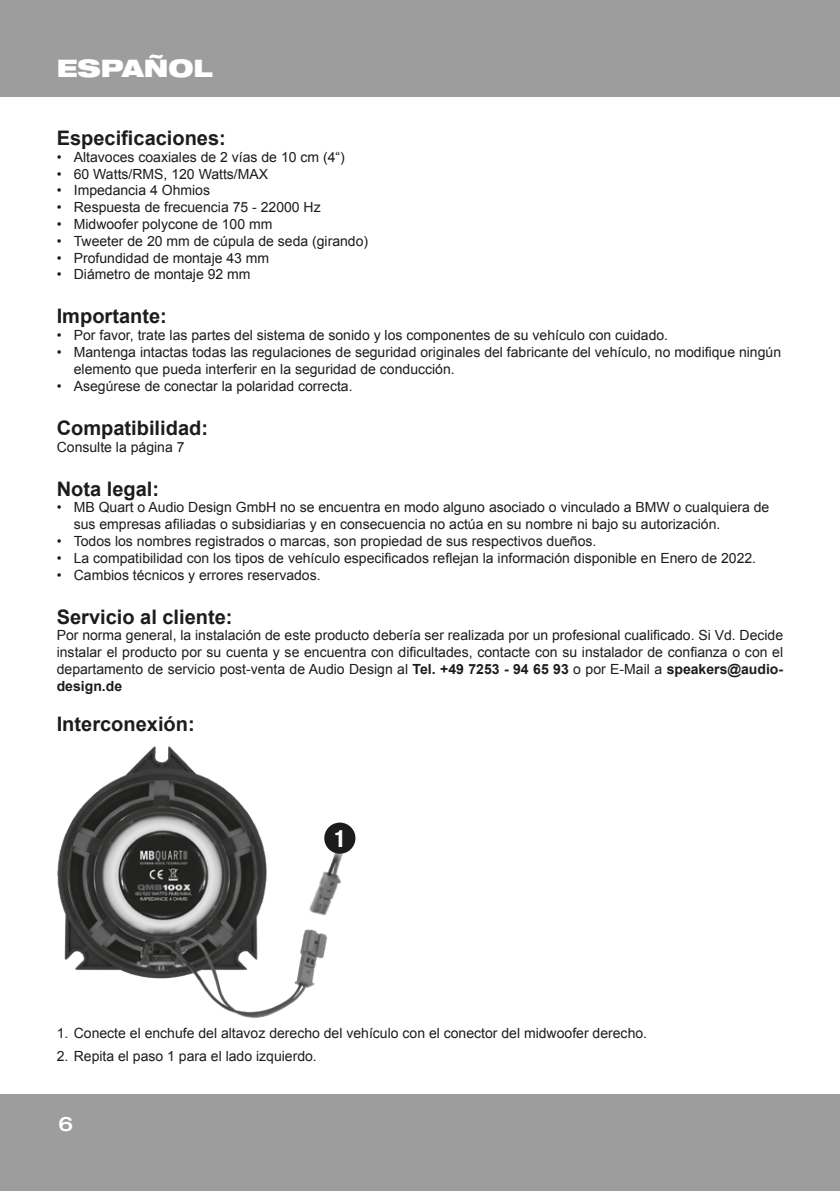
<style>
.page{position:relative;width:840px;height:1191px;background:#fff}
.page>*{position:absolute;margin:0;border:0;box-sizing:border-box;transform-origin:0 0}
.t1{font:900 expanded 24.2px "Helvetica Neue";color:#fff}
.t2{font:700 condensed 23.8px "Helvetica Neue";color:#fff}
.t3{font:700 20px "Arial";color:#1c1c1b}
.t4{font:500 expanded 20px "Helvetica Neue";color:#fff}
.t5{font:14px/16.8px "Arial";color:#1c1c1b}
.s1{font-weight:700}
</style>
<div class="page">
<div style="left:0;top:0;width:839px;height:96px;background:#9e9d9d"></div>
<div style="left:0;top:1094px;width:839px;height:97px;background:#9e9d9d"></div>
<img style="left:57px;top:746px;width:271px;height:272px">
<img style="left:299px;top:835px;width:42px;height:89px">
<div style="left:316px;top:814px;width:47px;height:48px;background:#fff"></div>
<div style="left:324px;top:822px;width:31px;height:31px;background:#1c1c1b;border-radius:50%"></div>
<h1 class="t1" style="left:57px;top:52px;width:157px">ESPAÑOL</h1>
<h3 class="t3" style="left:57px;top:125px;width:170px">Especificaciones:</h3>
<p class="t5" style="left:57px;top:149px;width:289px">• Altavoces coaxiales de 2 vías de 10 cm (4“)</p>
<p class="t5" style="left:57px;top:165px;width:213px">• 60 Watts/RMS, 120 Watts/MAX</p>
<p class="t5" style="left:57px;top:182px;width:155px">• Impedancia 4 Ohmios</p>
<p class="t5" style="left:57px;top:199px;width:265px">• Respuesta de frecuencia 75 - 22000 Hz</p>
<p class="t5" style="left:57px;top:216px;width:217px">• Midwoofer polycone de 100 mm</p>
<p class="t5" style="left:57px;top:233px;width:313px">• Tweeter de 20 mm de cúpula de seda (girando)</p>
<p class="t5" style="left:57px;top:249px;width:214px">• Profundidad de montaje 43 mm</p>
<p class="t5" style="left:57px;top:266px;width:195px">• Diámetro de montaje 92 mm</p>
<h3 class="t3" style="left:57px;top:303px;width:111px">Importante:</h3>
<p class="t5" style="left:57px;top:327px;width:612px">• Por favor, trate las partes del sistema de sonido y los componentes de su vehículo con cuidado.</p>
<p class="t5" style="left:74px;top:344px;width:708px;text-indent:-17px">• Mantenga intactas todas las regulaciones de seguridad originales del fabricante del vehículo, no modifique ningún elemento que pueda interferir en la seguridad de conducción.</p>
<p class="t5" style="left:57px;top:377px;width:297px">• Asegúrese de conectar la polaridad correcta.</p>
<h3 class="t3" style="left:57px;top:414px;width:153px">Compatibilidad:</h3>
<p class="t5" style="left:57px;top:438px;width:129px">Consulte la página 7</p>
<h3 class="t3" style="left:57px;top:475px;width:104px">Nota legal:</h3>
<p class="t5" style="left:74px;top:499px;width:696px;text-indent:-17px">• MB Quart o Audio Design GmbH no se encuentra en modo alguno asociado o vinculado a BMW o cualquiera de sus empresas afiliadas o subsidiarias y en consecuencia no actúa en su nombre ni bajo su autorización.</p>
<p class="t5" style="left:57px;top:533px;width:541px">• Todos los nombres registrados o marcas, son propiedad de sus respectivos dueños.</p>
<p class="t5" style="left:57px;top:549px;width:700px">• La compatibilidad con los tipos de vehículo especificados reflejan la información disponible en Enero de 2022.</p>
<p class="t5" style="left:57px;top:566px;width:265px">• Cambios técnicos y errores reservados.</p>
<h3 class="t3" style="left:57px;top:603px;width:177px">Servicio al cliente:</h3>
<p class="t5" style="left:57px;top:627px;width:727px;text-align:justify">Por norma general, la instalación de este producto debería ser realizada por un profesional cualificado. Si Vd. Decide instalar el producto por su cuenta y se encuentra con dificultades, contacte con su instalador de confianza o con el departamento de servicio post-venta de Audio Design al <span class="s1">Tel. +49 7253 - 94 65 93</span> o por E-Mail a <span class="s1">speakers@audio&shy;design.de</span></p>
<h3 class="t3" style="left:57px;top:710px;width:139px">Interconexión:</h3>
<h2 class="t2" style="left:334px;top:824px;width:13px">1</h2>
<p class="t5" style="left:57px;top:1025px;width:591px">1. Conecte el enchufe del altavoz derecho del vehículo con el conector del midwoofer derecho.</p>
<p class="t5" style="left:57px;top:1047px;width:261px">2. Repita el paso 1 para el lado izquierdo.</p>
<h3 class="t4" style="left:58px;top:1111px;width:16px">6</h3>
</div>
